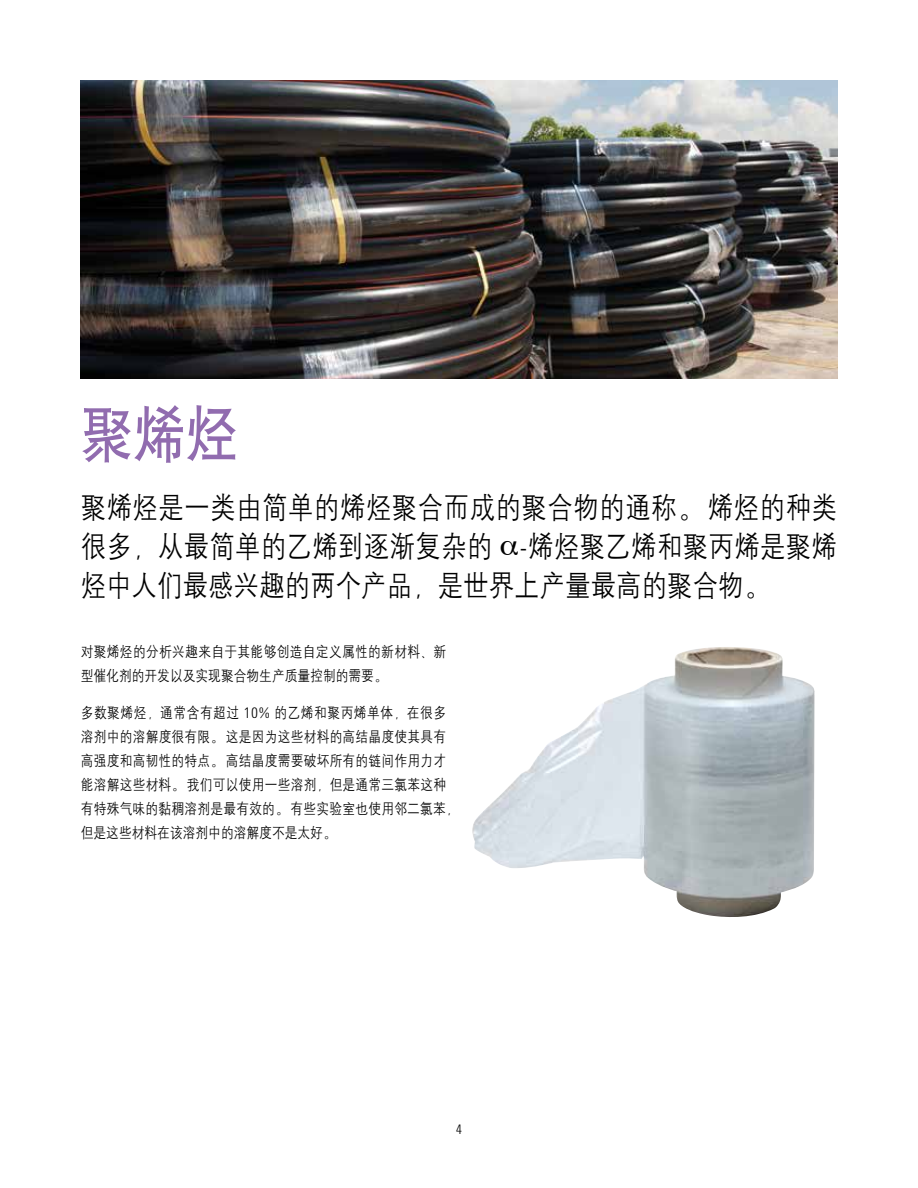
<style>
.page{position:relative;width:918px;height:1188px;background:#fff}
.page>*{position:absolute;margin:0;border:0;box-sizing:border-box;transform-origin:0 0}
.t1{font:61.5px "H Yb 1 gj";color:#916caf;scale:.85 1}
.t2{font:30px/39px "H Yg 2 gj";color:#000;text-align:justify;scale:.85 1}
.t3{font:15px/24px "H Yg 2 gj";letter-spacing:.02em;color:#000;scale:.85 1}
.t4{font:300 13.5px "Agilent Cond";color:#000}
.s1{font-family:"Agilent Cond";font-weight:300}
</style>
<div class="page">
<img style="left:472px;top:647px;width:343px;height:270px">
<img style="left:81px;top:81px;width:757px;height:297px">
<h1 class="t1" style="left:81px;top:403px;width:187px">聚烯烃</h1>
<h2 class="t2" style="left:81px;top:488px;width:891px">聚烯烃是一类由简单的烯烃聚合而成的聚合物的通称。烯烃的种类很多，从最简单的乙烯到逐渐复杂的 <span class="s1">-</span>烯烃聚乙烯和聚丙烯是聚烯烃中人们最感兴趣的两个产品，是世界上产量最高的聚合物。</h2>
<p class="t3" style="left:81px;top:640px;width:432px">对聚烯烃的分析兴趣来自于其能够创造自定义属性的新材料、新型催化剂的开发以及实现聚合物生产质量控制的需要。</p>
<p class="t3" style="left:81px;top:701px;width:446px">多数聚烯烃，通常含有超过 <span class="s1">10%</span> 的乙烯和聚丙烯单体，在很多溶剂中的溶解度很有限。这是因为这些材料的高结晶度使其具有高强度和高韧性的特点。高结晶度需要破坏所有的链间作用力才能溶解这些材料。我们可以使用一些溶剂，但是通常三氯苯这种有特殊气味的黏稠溶剂是最有效的。有些实验室也使用邻二氯苯，但是这些材料在该溶剂中的溶解度不是太好。</p>
<p class="t4" style="left:456px;top:1121px;width:8px">4</p>
</div>
